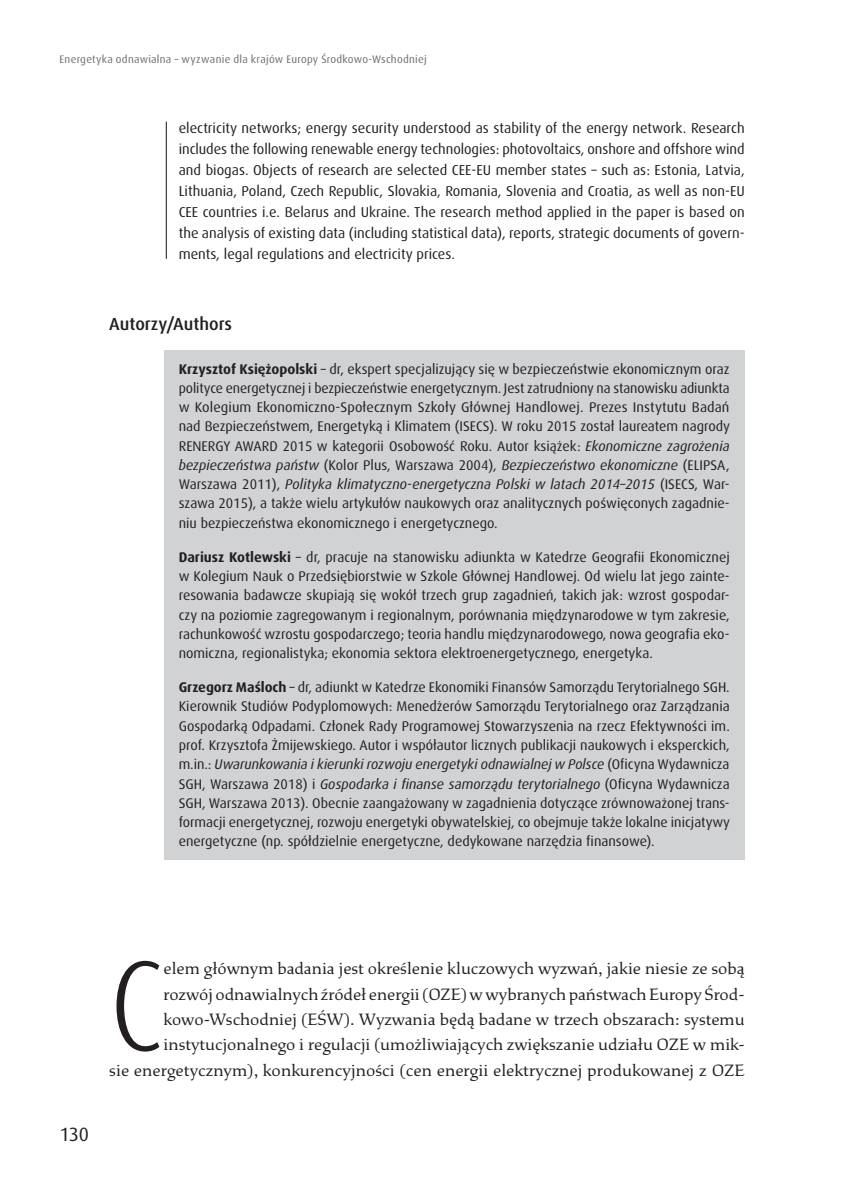
<style>
.page{position:relative;width:844px;height:1191px;background:#fff}
.page>*{position:absolute;margin:0;border:0;box-sizing:border-box;transform-origin:0 0}
.t1{font:300 condensed 128.1px "Dax Pro";color:#231f20}
.t2{font:19.25px "Dax Pro";color:#231f20}
.t3{font:17.5px/25.4px "Study";color:#231f20;text-align:right}
.t4{font:500 17.5px "Dax Pro";color:#231f20}
.t5{font:14.35px/21px "Dax Pro";color:#231f20;text-align:justify}
.t6{font:14px/19.2px "Dax Pro";color:#231f20;text-align:justify}
.t7{font:10.85px "Dax Pro";letter-spacing:.02em;color:#6c6d70}
.s1{font-weight:700}
.s2{font-style:italic}
</style>
<div class="page">
<hr style="left:166px;top:122px;width:1px;height:137px;background:#231f20">
<div style="left:164px;top:350px;width:580px;height:190px;background:#d1d2d4"></div>
<div style="left:164px;top:538px;width:580px;height:133px;background:#d1d2d4"></div>
<div style="left:164px;top:669px;width:580px;height:190px;background:#d1d2d4"></div>
<p class="t7" style="left:60px;top:52px;width:368px">Energetyka odnawialna – wyzwanie dla krajów Europy Środkowo-Wschodniej</p>
<p class="t5" style="left:179px;top:117px;width:567px">electricity networks; energy security understood as stability of the energy network. Research includes the following renewable energy technologies: photovoltaics, onshore and offshore wind and biogas. Objects of research are selected CEE-EU member states – such as: Estonia, Latvia, Lithuania, Poland, Czech Republic, Slovakia, Romania, Slovenia and Croatia, as well as non-EU CEE countries i.e. Belarus and Ukraine. The research method applied in the paper is based on the analysis of existing data (including statistical data), reports, strategic documents of govern&shy;ments, legal regulations and electricity prices.</p>
<p class="t4" style="left:109px;top:312px;width:124px">Autorzy/Authors</p>
<p class="t6" style="left:179px;top:359px;width:552px"><span class="s1">Krzysztof Księżopolski</span> – dr, ekspert specjalizujący się w bezpieczeństwie ekonomicznym oraz polityce energetycznej i bezpieczeństwie energetycznym. Jest zatrudniony na stanowisku adiunkta w Kolegium Ekonomiczno-Społecznym Szkoły Głównej Handlowej. Prezes Instytutu Badań nad Bezpieczeństwem, Energetyką i Klimatem (ISECS). W roku 2015 został laureatem nagrody RENERGY AWARD 2015 w kategorii Osobowość Roku. Autor książek: <span class="s2">Ekonomiczne zagrożenia bezpieczeństwa państw</span> (Kolor Plus, Warszawa 2004), <span class="s2">Bezpieczeństwo ekonomiczne</span> (ELIPSA, Warszawa 2011), <span class="s2">Polityka klimatyczno-energetyczna Polski w latach 2014–2015</span> (ISECS, War&shy;szawa 2015), a także wielu artykułów naukowych oraz analitycznych poświęconych zagadnie&shy;niu bezpieczeństwa ekonomicznego i energetycznego.</p>
<p class="t6" style="left:179px;top:547px;width:552px"><span class="s1">Dariusz Kotlewski</span> – dr, pracuje na stanowisku adiunkta w Katedrze Geografii Ekonomicznej w Kolegium Nauk o Przedsiębiorstwie w Szkole Głównej Handlowej. Od wielu lat jego zainte&shy;resowania badawcze skupiają się wokół trzech grup zagadnień, takich jak: wzrost gospodar&shy;czy na poziomie zagregowanym i regionalnym, porównania międzynarodowe w tym zakresie, rachunkowość wzrostu gospodarczego; teoria handlu międzynarodowego, nowa geografia eko&shy;nomiczna, regionalistyka; ekonomia sektora elektroenergetycznego, energetyka.</p>
<p class="t6" style="left:179px;top:678px;width:552px"><span class="s1">Grzegorz Maśloch</span> – dr, adiunkt w Katedrze Ekonomiki Finansów Samorządu Terytorialnego SGH.<br>Kierownik Studiów Podyplomowych: Menedżerów Samorządu Terytorialnego oraz Zarządzania Gospodarką Odpadami. Członek Rady Programowej Stowarzyszenia na rzecz Efektywności im. prof. Krzysztofa Żmijewskiego. Autor i współautor licznych publikacji naukowych i eksperckich, m.in.: <span class="s2">Uwarunkowania i kierunki rozwoju energetyki odnawialnej w Polsce</span> (Oficyna Wydawnicza SGH, Warszawa 2018) i <span class="s2">Gospodarka i finanse samorządu terytorialnego</span> (Oficyna Wydawnicza SGH, Warszawa 2013). Obecnie zaangażowany w zagadnienia dotyczące zrównoważonej trans&shy;formacji energetycznej, rozwoju energetyki obywatelskiej, co obejmuje także lokalne inicjatywy energetyczne (np. spółdzielnie energetyczne, dedykowane narzędzia finansowe).</p>
<h2 class="t2" style="left:60px;top:1122px;width:31px">130</h2>
<h1 class="t1" style="left:109px;top:923px;width:56px">C</h1>
<p class="t3" style="left:109px;top:956px;width:637px">elem głównym badania jest określenie kluczowych wyzwań, jakie niesie ze sobą<br>rozwój odnawialnych źródeł energii (OZE) w wybranych państwach Europy Środ&shy;kowo-Wschodniej (EŚW). Wyzwania będą badane w trzech obszarach: systemu instytucjonalnego i regulacji (umożliwiających zwiększanie udziału OZE w mik-<br>sie energetycznym), konkurencyjności (cen energii elektrycznej produkowanej z OZE</p>
</div>
